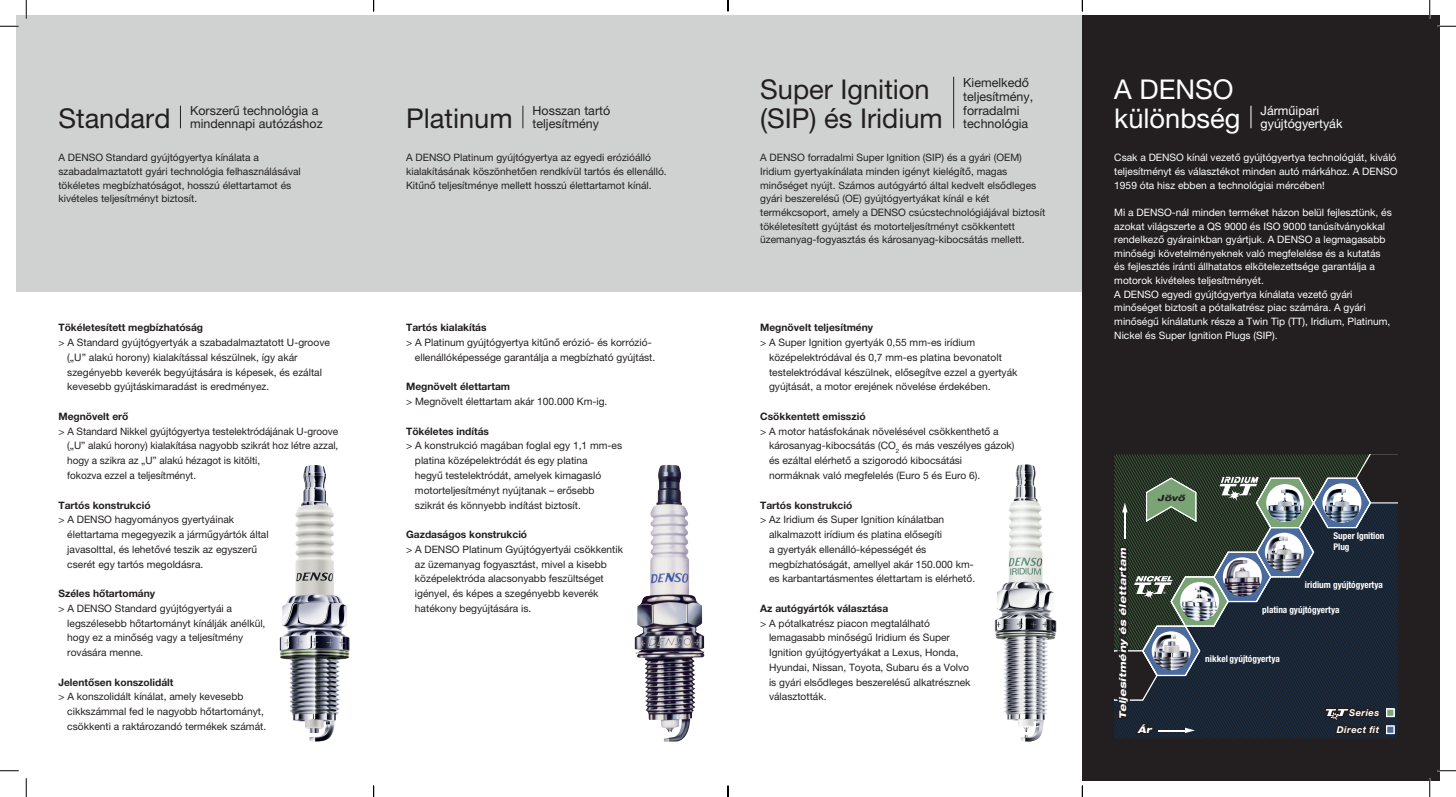
<style>
.page{position:relative;width:1456px;height:797px;background:#fff}
.page>*{position:absolute;margin:0;border:0;box-sizing:border-box;transform-origin:0 0}
.t1{font:27.25px "Helvetica Neue LT Pro";color:#231f20}
.t2{font:27.25px/29.5px "Helvetica Neue LT Pro";color:#fff}
.t3{font:12.5px/13.6px "Helvetica Neue LT Pro";color:#231f20}
.t4{font:12.5px/13.6px "Helvetica Neue LT Pro";color:#fff}
.t5{font:10.25px/14.8px "Helvetica Neue LT Pro";color:#231f20}
.t6{font:10.25px/13.6px "Helvetica Neue LT Pro";color:#fff;text-align:justify}
.t7{font:700 10.25px "Helvetica Neue LT Pro";color:#231f20}
.t8{font:italic 800 expanded 9.38px "Helvetica Neue LT Pro";color:#fff}
.t9{font:italic 700 9.38px "Helvetica Neue LT Pro";letter-spacing:.055em;color:#fff}
.t10{font:700 condensed 9.25px/11.1px "Helvetica Neue LT Pro";color:#fff}
.t11{font:italic 800 expanded 8.5px "Helvetica Neue LT Pro";color:#231f20}
</style>
<div class="page">
<div style="left:16px;top:16px;width:1066px;height:276px;background:#cfd2d0"></div>
<div style="left:1082px;top:16px;width:358px;height:765px;background:#231f20"></div>
<img style="left:280px;top:467px;width:46px;height:269px">
<img style="left:635px;top:467px;width:69px;height:274px">
<img style="left:994px;top:466px;width:42px;height:270px">
<svg style="left:1114px;top:454px;width:283px;height:284px"></svg>
<svg style="left:180px;top:106px;width:1px;height:22px"></svg>
<svg style="left:523px;top:106px;width:1px;height:22px"></svg>
<hr style="left:953px;top:77px;width:1px;height:51px;background:#231f20">
<svg style="left:1250px;top:106px;width:1px;height:22px"></svg>
<svg style="left:0;top:25px;width:19px;height:2px"></svg>
<svg style="left:1437px;top:25px;width:19px;height:2px"></svg>
<svg style="left:0;top:770px;width:19px;height:1px"></svg>
<svg style="left:1437px;top:770px;width:19px;height:1px"></svg>
<svg style="left:25px;top:0;width:2px;height:19px"></svg>
<svg style="left:25px;top:778px;width:2px;height:19px"></svg>
<svg style="left:1429px;top:0;width:1px;height:19px"></svg>
<svg style="left:1429px;top:778px;width:1px;height:19px"></svg>
<svg style="left:373px;top:785px;width:1px;height:12px"></svg>
<svg style="left:727px;top:0;width:2px;height:11px"></svg>
<svg style="left:727px;top:785px;width:2px;height:12px"></svg>
<svg style="left:1081px;top:0;width:2px;height:11px"></svg>
<svg style="left:1081px;top:785px;width:2px;height:12px"></svg>
<h1 class="t1" style="left:760px;top:73px;width:171px">Super Ignition</h1>
<p class="t3" style="left:190px;top:103px;width:134px">Korszerű technológia a mindennapi autózáshoz</p>
<p class="t3" style="left:532px;top:103px;width:79px">Hosszan tartó teljesítmény</p>
<h1 class="t1" style="left:58px;top:102px;width:114px">Standard</h1>
<h1 class="t1" style="left:406px;top:102px;width:108px">Platinum</h1>
<h1 class="t1" style="left:760px;top:102px;width:184px">(SIP) és Iridium</h1>
<p class="t3" style="left:963px;top:76px;width:71px">Kiemelkedő teljesítmény, forradalmi technológia</p>
<h1 class="t2" style="left:1114px;top:74px;width:128px">A DENSO különbség</h1>
<p class="t4" style="left:1260px;top:103px;width:83px">Járműipari gyújtógyertyák</p>
<p class="t5" style="left:58px;top:151px;width:244px;line-height:13.6px">A DENSO Standard gyújtógyertya kínálata a szabadalmaztatott gyári technológia felhasználásával tökéletes megbízhatóságot, hosszú élettartamot és kivételes teljesítményt biztosít.</p>
<p class="t5" style="left:406px;top:151px;width:262px;line-height:13.6px">A DENSO Platinum gyújtógyertya az egyedi erózióálló kialakításának köszönhetően rendkívül tartós és ellenálló.<br>Kitűnő teljesítménye mellett hosszú élettartamot kínál.</p>
<p class="t5" style="left:760px;top:151px;width:286px;line-height:13.6px">A DENSO forradalmi Super Ignition (SIP) és a gyári (OEM)<br>Iridium gyertyakínálata minden igényt kielégítő, magas minőséget nyújt. Számos autógyártó által kedvelt elsődleges gyári beszerelésű (OE) gyújtógyertyákat kínál e két termékcsoport, amely a DENSO csúcstechnológiájával biztosít tökéletesített gyújtást és motorteljesítményt csökkentett üzemanyag-fogyasztás és károsanyag-kibocsátás mellett.</p>
<p class="t6" style="left:1114px;top:151px;width:285px">Csak a DENSO kínál vezető gyújtógyertya technológiát, kiváló teljesítményt és választékot minden autó márkához. A DENSO 1959 óta hisz ebben a technológiai mércében!</p>
<p class="t6" style="left:1114px;top:205px;width:279px;text-align:left">Mi a DENSO-nál minden terméket házon belül fejlesztünk, és azokat világszerte a QS 9000 és ISO 9000 tanúsítványokkal rendelkező gyárainkban gyártjuk. A DENSO a legmagasabb minőségi követelményeknek való megfelelése és a kutatás és fejlesztés iránti állhatatos elkötelezettsége garantálja a motorok kivételes teljesítményét.<br>A DENSO egyedi gyújtógyertya kínálata vezető gyári minőséget biztosít a pótalkatrész piac számára. A gyári minőségű kínálatunk része a Twin Tip (TT), Iridium, Platinum, Nickel és Super Ignition Plugs (SIP).</p>
<p class="t7" style="left:760px;top:321px;width:114px">Megnövelt teljesítmény</p>
<p class="t5" style="left:769px;top:335px;width:250px;text-indent:-9px">&gt; A Super Ignition gyertyák 0,55 mm-es irídium középelektródával és 0,7 mm-es platina bevonatolt testelektródával készülnek, elősegítve ezzel a gyertyák gyújtását, a motor erejének növelése érdekében.</p>
<p class="t7" style="left:760px;top:410px;width:107px">Csökkentett emisszió</p>
<p class="t5" style="left:769px;top:423px;width:247px;text-indent:-9px">&gt; A motor hatásfokának növelésével csökkenthető a károsanyag-kibocsátás (CO<sub>2</sub> és más veszélyes gázok) és ezáltal elérhető a szigorodó kibocsátási normáknak való megfelelés (Euro 5 és Euro 6).</p>
<p class="t7" style="left:760px;top:498px;width:94px">Tartós konstrukció</p>
<p class="t5" style="left:769px;top:512px;width:208px;text-indent:-9px">&gt; Az Iridium és Super Ignition kínálatban alkalmazott irídium és platina elősegíti<br>a gyertyák ellenálló-képességét és megbízhatóságát, amellyel akár 150.000 km&shy;es karbantartásmentes élettartam is elérhető.</p>
<p class="t7" style="left:760px;top:602px;width:130px">Az autógyártók választása</p>
<p class="t5" style="left:769px;top:615px;width:203px;text-indent:-9px">&gt; A pótalkatrész piacon megtalálható lemagasabb minőségű Iridium és Super Ignition gyújtógyertyákat a Lexus, Honda, Hyundai, Nissan, Toyota, Subaru és a Volvo is gyári elsődleges beszerelésű alkatrésznek választották.</p>
<p class="t7" style="left:58px;top:321px;width:146px">Tökéletesített megbízhatóság</p>
<p class="t5" style="left:67px;top:335px;width:264px;text-indent:-9px">&gt; A Standard gyújtógyertyák a szabadalmaztatott U-groove („U” alakú horony) kialakítással készülnek, így akár szegényebb keverék begyújtására is képesek, és ezáltal kevesebb gyújtáskimaradást is eredményez.</p>
<p class="t7" style="left:58px;top:410px;width:72px">Megnövelt erő</p>
<p class="t5" style="left:67px;top:423px;width:272px;text-indent:-9px">&gt; A Standard Nikkel gyújtógyertya testelektródájának U-groove („U” alakú horony) kialakítása nagyobb szikrát hoz létre azzal, hogy a szikra az „U” alakú hézagot is kitölti,<br>fokozva ezzel a teljesítményt.</p>
<p class="t7" style="left:58px;top:498px;width:94px">Tartós konstrukció</p>
<p class="t5" style="left:67px;top:512px;width:203px;text-indent:-9px">&gt; A DENSO hagyományos gyertyáinak élettartama megegyezik a járműgyártók által javasolttal, és lehetővé teszik az egyszerű cserét egy tartós megoldásra.</p>
<p class="t7" style="left:58px;top:587px;width:98px">Széles hőtartomány</p>
<p class="t5" style="left:67px;top:600px;width:200px;text-indent:-9px">&gt; A DENSO Standard gyújtógyertyái a legszélesebb hőtartományt kínálják anélkül, hogy ez a minőség vagy a teljesítmény rovására menne.</p>
<p class="t7" style="left:58px;top:675px;width:117px">Jelentősen konszolidált</p>
<p class="t5" style="left:67px;top:689px;width:200px;text-indent:-9px">&gt; A konszolidált kínálat, amely kevesebb cikkszámmal fed le nagyobb hőtartományt, csökkenti a raktározandó termékek számát.</p>
<p class="t7" style="left:406px;top:321px;width:82px">Tartós kialakítás</p>
<p class="t5" style="left:415px;top:335px;width:242px;text-indent:-9px">&gt; A Platinum gyújtógyertya kitűnő erózió- és korrózió&shy;ellenállóképessége garantálja a megbízható gyújtást.</p>
<p class="t7" style="left:406px;top:380px;width:106px">Megnövelt élettartam</p>
<p class="t5" style="left:406px;top:394px;width:203px">&gt; Megnövelt élettartam akár 100.000 Km-ig.</p>
<p class="t7" style="left:406px;top:424px;width:85px">Tökéletes indítás</p>
<p class="t5" style="left:415px;top:438px;width:209px;text-indent:-9px">&gt; A konstrukció magában foglal egy 1,1 mm-es platina középelektródát és egy platina<br>hegyű testelektródát, amelyek kimagasló motorteljesítményt nyújtanak – erősebb szikrát és könnyebb indítást biztosít.</p>
<p class="t7" style="left:406px;top:528px;width:123px">Gazdaságos konstrukció</p>
<p class="t5" style="left:415px;top:541px;width:210px;text-indent:-9px">&gt; A DENSO Platinum Gyújtógyertyái csökkentik az üzemanyag fogyasztást, mivel a kisebb középelektróda alacsonyabb feszültséget igényel, és képes a szegényebb keverék hatékony begyújtására is.</p>
<p class="t11" style="left:1157px;top:492px;width:29px">Jövő</p>
<p class="t10" style="left:1333px;top:530px;width:53px">Super Ignition<br>Plug</p>
<p class="t10" style="left:1305px;top:579px;width:80px">iridium gyújtógyertya</p>
<p class="t10" style="left:1262px;top:604px;width:79px">platina gyújtógyertya</p>
<p class="t8" style="left:1117px;top:719px;width:172px;rotate:-90deg">Teljesítmény és élettartam</p>
<p class="t10" style="left:1205px;top:653px;width:76px">nikkel gyújtógyertya</p>
<p class="t9" style="left:1349px;top:706px;width:32px">Series</p>
<p class="t8" style="left:1137px;top:723px;width:15px">Ár</p>
<p class="t9" style="left:1336px;top:723px;width:44px">Direct fit</p>
</div>
